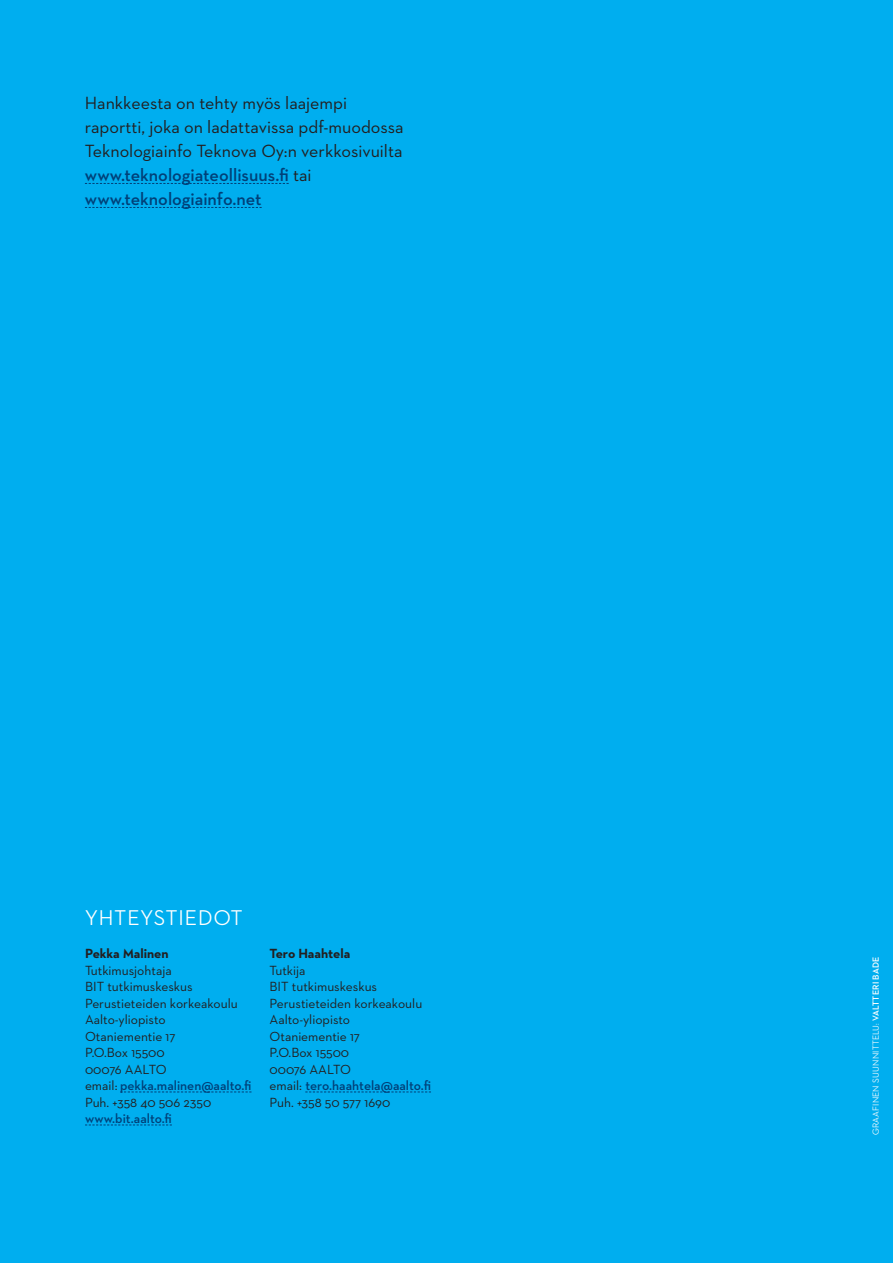
<style>
.page{position:relative;width:893px;height:1263px;background:#00aeef}
.page>*{position:absolute;margin:0;border:0;box-sizing:border-box;transform-origin:0 0}
.t1{font:500 21.75px "Neutraface 2 Display";letter-spacing:.05em;color:#fff}
.t2{font:18px/24px "Neutraface 2 Text";color:#231f20}
.t3{font:13.5px/16.5px "Neutraface 2 Text";color:#231f20}
.t4{font:700 13.5px "Neutraface 2 Text";letter-spacing:-.005em;color:#231f20}
.t5{font:600 13.5px "Neutraface 2 Text";color:#014078}
.t6{font:500 9px "Neutraface 2 Display";letter-spacing:.025em;color:#fff}
.s1{font-weight:600;color:#014078}
.s2{font-weight:700}
</style>
<div class="page">
<svg style="left:120px;top:1091px;width:131px;height:1px"></svg>
<svg style="left:85px;top:1124px;width:87px;height:1px"></svg>
<svg style="left:305px;top:1091px;width:126px;height:1px"></svg>
<svg style="left:85px;top:183px;width:204px;height:1px"></svg>
<svg style="left:85px;top:207px;width:177px;height:1px"></svg>
<h2 class="t2" style="left:85px;top:91px;width:320px">Hankkeesta on tehty myös laajempi raportti, joka on ladattavissa pdf-muodossa Teknologiainfo Teknova Oy:n verkkosivuilta <span class="s1">www.teknologiateollisuus.fi</span> tai <span class="s1">www.teknologiainfo.net</span></h2>
<h1 class="t1" style="left:85px;top:906px;width:159px">YHTEYSTIEDOT</h1>
<p class="t4" style="left:85px;top:945px;width:85px">Pekka Malinen</p>
<p class="t3" style="left:85px;top:962px;width:168px">Tutkimusjohtaja<br>BIT tutkimuskeskus<br>Perustieteiden korkeakoulu<br>Aalto-yliopisto<br>Otaniementie 17<br>P.O.Box 15500<br>00076 AALTO<br>email: <span class="s1">pekka.malinen@aalto.fi<br></span>Puh. +358 40 506 2350</p>
<p class="t5" style="left:85px;top:1110px;width:88px">www.bit.aalto.fi</p>
<p class="t4" style="left:269px;top:945px;width:82px">Tero Haahtela</p>
<p class="t3" style="left:269px;top:962px;width:163px">Tutkija<br>BIT tutkimuskeskus<br>Perustieteiden korkeakoulu<br>Aalto-yliopisto<br>Otaniementie 17<br>P.O.Box 15500<br>00076 AALTO<br>email: <span class="s1">tero.haahtela@aalto.fi<br></span>Puh. +358 50 577 1690</p>
<p class="t6" style="left:871px;top:1135px;width:180px;rotate:-90deg">GRAAFINEN SUUNNITTELU: <span class="s2">VALTTERI BADE</span></p>
</div>
